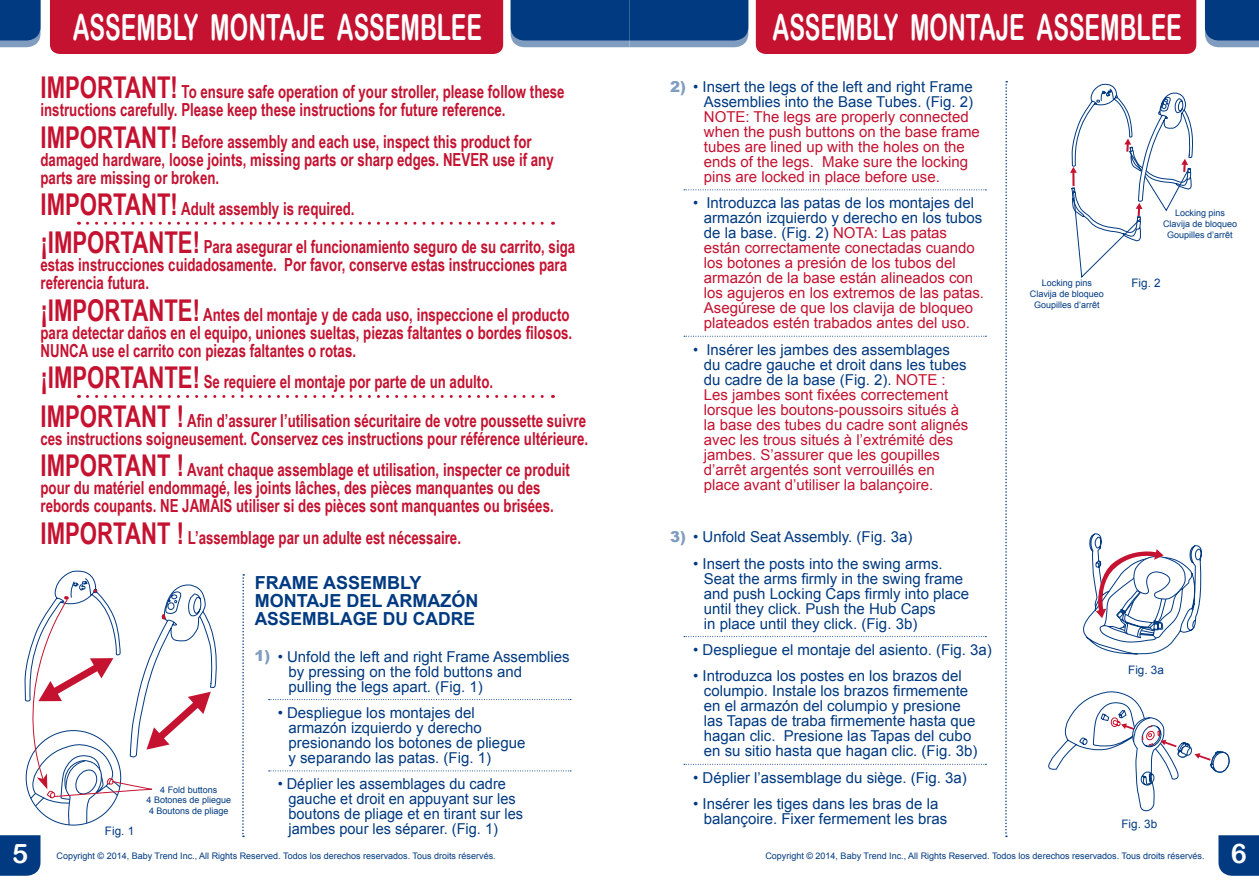
<style>
.page{position:relative;width:1259px;height:893px;background:#fff}
.page>*{position:absolute;margin:0;border:0;box-sizing:border-box;transform-origin:0 0}
.t1{font:36px "Arial Rounded MT Bold";color:#fff;scale:.65 1}
.t2{font:27px "Arial Rounded MT Bold";color:#fff}
.t3{font:700 18px/18px "Arial Narrow";color:#c41230;scale:.9 1}
.t4{font:700 18px/18px "Arial";color:#013a81}
.t5{font:15px/15px "Arial";color:#013a81}
.t6{font:15px/15px "Arial";color:#c41230}
.t7{font:900 15px "Arial";color:#809dc0}
.t8{font:11.7px "Arial";color:#013a81}
.t9{font:9px/10.8px "Arial";color:#013a81;text-align:center}
.s1{font-size:30px}
.s2{color:#013a81}
</style>
<div class="page">
<div style="left:50px;top:0;width:453px;height:54px;background:#c41230"></div>
<svg style="left:0;top:0;width:40px;height:47px;background:#164a8b"></svg>
<div style="left:756px;top:0;width:440px;height:54px;background:#c41230"></div>
<svg style="left:510px;top:0;width:238px;height:47px;background:#15498a"></svg>
<svg style="left:1205px;top:0;width:54px;height:47px;background:#164a8b"></svg>
<div style="left:0;top:835px;width:40px;height:41px;background:#013a81"></div>
<svg style="left:1218px;top:835px;width:41px;height:41px;background:#0c4386"></svg>
<svg style="left:1005px;top:81px;width:2px;height:756px"></svg>
<svg style="left:684px;top:189px;width:302px;height:1px"></svg>
<svg style="left:684px;top:336px;width:302px;height:1px"></svg>
<svg style="left:684px;top:636px;width:302px;height:1px"></svg>
<svg style="left:684px;top:764px;width:302px;height:1px"></svg>
<svg style="left:242px;top:574px;width:2px;height:263px"></svg>
<svg style="left:269px;top:699px;width:302px;height:1px"></svg>
<svg style="left:269px;top:770px;width:302px;height:1px"></svg>
<svg style="left:1070px;top:83px;width:123px;height:195px"></svg>
<svg style="left:1048px;top:691px;width:181px;height:121px"></svg>
<svg style="left:1083px;top:533px;width:119px;height:122px"></svg>
<svg style="left:87px;top:222px;width:466px;height:3px"></svg>
<svg style="left:87px;top:395px;width:466px;height:3px"></svg>
<svg style="left:24px;top:570px;width:193px;height:255px"></svg>
<h1 class="t1" style="left:73px;top:6px;width:631px">ASSEMBLY MONTAJE ASSEMBLEE</h1>
<h1 class="t1" style="left:772px;top:6px;width:631px">ASSEMBLY MONTAJE ASSEMBLEE</h1>
<p class="t3" style="left:40px;top:82px;width:584px"><span class="s1">IMPORTANT!</span> To ensure safe operation of your stroller, please follow these instructions carefully. Please keep these instructions for future reference.</p>
<p class="t3" style="left:40px;top:131px;width:572px"><span class="s1">IMPORTANT!</span> Before assembly and each use, inspect this product for damaged hardware, loose joints, missing parts or sharp edges. NEVER use if any parts are missing or broken.</p>
<p class="t3" style="left:40px;top:189px;width:595px;line-height:38.2px"><span class="s1">IMPORTANT!</span> Adult assembly is required.<br><span class="s1">¡IMPORTANTE!</span> Para asegurar el funcionamiento seguro de su carrito, siga</p>
<p class="t3" style="left:40px;top:255px;width:586px">estas instrucciones cuidadosamente. Por favor, conserve estas instrucciones para referencia futura.</p>
<p class="t3" style="left:40px;top:305px;width:592px"><span class="s1">¡IMPORTANTE!</span> Antes del montaje y de cada uso, inspeccione el producto para detectar daños en el equipo, uniones sueltas, piezas faltantes o bordes filosos.<br>NUNCA use el carrito con piezas faltantes o rotas.</p>
<p class="t3" style="left:40px;top:362px;width:607px;line-height:38.2px"><span class="s1">¡IMPORTANTE!</span> Se requiere el montaje por parte de un adulto.<br><span class="s1">IMPORTANT !</span> Afin d’assurer l’utilisation sécuritaire de votre poussette suivre</p>
<p class="t3" style="left:40px;top:422px;width:610px;line-height:31.5px">ces instructions soigneusement. Conservez ces instructions pour référence ultérieure.<br><span class="s1">IMPORTANT !</span> Avant chaque assemblage et utilisation, inspecter ce produit</p>
<p class="t3" style="left:41px;top:478px;width:572px">pour du matériel endommagé, les joints lâches, des pièces manquantes ou des rebords coupants. NE JAMAIS utiliser si des pièces sont manquantes ou brisées.</p>
<p class="t3" style="left:40px;top:527px;width:469px"><span class="s1">IMPORTANT !</span> L’assemblage par un adulte est nécessaire.</p>
<p class="t4" style="left:255px;top:574px;width:225px">FRAME ASSEMBLY<br>MONTAJE DEL ARMAZÓN<br>ASSEMBLAGE DU CADRE</p>
<p class="t5" style="left:288px;top:649px;width:283px;text-indent:-11px">• Unfold the left and right Frame Assemblies by pressing on the fold buttons and<br>pulling the legs apart. (Fig. 1)</p>
<p class="t5" style="left:288px;top:705px;width:238px;text-indent:-11px">• Despliegue los montajes del armazón izquierdo y derecho presionando los botones de pliegue y separando las patas. (Fig. 1)</p>
<p class="t5" style="left:288px;top:777px;width:236px;text-indent:-11px">• Déplier les assemblages du cadre gauche et droit en appuyant sur les boutons de pliage et en tirant sur les jambes pour les séparer. (Fig. 1)</p>
<p class="t7" style="left:255px;top:645px;width:17px">1)</p>
<p class="t9" style="left:146px;top:784px;width:86px">4 Fold buttons<br>4 Botones de pliegue<br>4 Boutons de pliage</p>
<p class="t8" style="left:105px;top:823px;width:31px">Fig. 1</p>
<p class="t7" style="left:670px;top:75px;width:17px">2)</p>
<p class="t7" style="left:670px;top:526px;width:17px">3)</p>
<p class="t5" style="left:693px;top:79px;width:282px;text-align:right">• Insert the legs of the left and right Frame<br>Assemblies into the Base Tubes. (Fig. 2)</p>
<p class="t6" style="left:704px;top:109px;width:277px">NOTE: The legs are properly connected when the push buttons on the base frame tubes are lined up with the holes on the ends of the legs. Make sure the locking pins are locked in place before use.</p>
<p class="t6" style="left:704px;top:196px;width:282px;text-indent:-11px"><span class="s2">• Introduzca las patas de los montajes del armazón izquierdo y derecho en los tubos de la base. (Fig. 2)</span> NOTA: Las patas están correctamente conectadas cuando los botones a presión de los tubos del armazón de la base están alineados con los agujeros en los extremos de las patas.<br>Asegúrese de que los clavija de bloqueo plateados estén trabados antes del uso.</p>
<p class="t6" style="left:704px;top:342px;width:266px;text-indent:-11px"><span class="s2">• Insérer les jambes des assemblages du cadre gauche et droit dans les tubes du cadre de la base (Fig. 2).</span> NOTE :<br>Les jambes sont fixées correctement lorsque les boutons-poussoirs situés à la base des tubes du cadre sont alignés avec les trous situés à l’extrémité des jambes. S’assurer que les goupilles d’arrêt argentés sont verrouillés en place avant d’utiliser la balançoire.</p>
<p class="t5" style="left:693px;top:530px;width:221px">• Unfold Seat Assembly. (Fig. 3a)</p>
<p class="t5" style="left:704px;top:556px;width:267px;text-indent:-11px">• Insert the posts into the swing arms.<br>Seat the arms firmly in the swing frame and push Locking Caps firmly into place until they click. Push the Hub Caps<br>in place until they click. (Fig. 3b)</p>
<p class="t5" style="left:693px;top:642px;width:300px">• Despliegue el montaje del asiento. (Fig. 3a)</p>
<p class="t5" style="left:704px;top:669px;width:275px;text-indent:-11px">• Introduzca los postes en los brazos del columpio. Instale los brazos firmemente en el armazón del columpio y presione las Tapas de traba firmemente hasta que hagan clic. Presione las Tapas del cubo en su sitio hasta que hagan clic. (Fig. 3b)</p>
<p class="t5" style="left:693px;top:770px;width:275px">• Déplier l’assemblage du siège. (Fig. 3a)</p>
<p class="t5" style="left:704px;top:796px;width:245px;text-indent:-11px">• Insérer les tiges dans les bras de la balançoire. Fixer fermement les bras</p>
<p class="t9" style="left:1030px;top:278px;width:76px">Locking pins<br>Clavija de bloqueo<br>Goupilles d’arrêt</p>
<p class="t9" style="left:1163px;top:208px;width:76px">Locking pins<br>Clavija de bloqueo<br>Goupilles d’arrêt</p>
<p class="t8" style="left:1131px;top:275px;width:31px">Fig. 2</p>
<p class="t8" style="left:1128px;top:662px;width:37px">Fig. 3a</p>
<p class="t8" style="left:1121px;top:816px;width:37px">Fig. 3b</p>
<h2 class="t2" style="left:12px;top:838px;width:18px">5</h2>
<p class="t9" style="left:57px;top:851px;width:441px">Copyright © 2014, Baby Trend Inc., All Rights Reserved. Todos los derechos reservados. Tous droits réservés.</p>
<p class="t9" style="left:765px;top:851px;width:441px">Copyright © 2014, Baby Trend Inc., All Rights Reserved. Todos los derechos reservados. Tous droits réservés.</p>
<h2 class="t2" style="left:1230px;top:838px;width:18px">6</h2>
</div>
